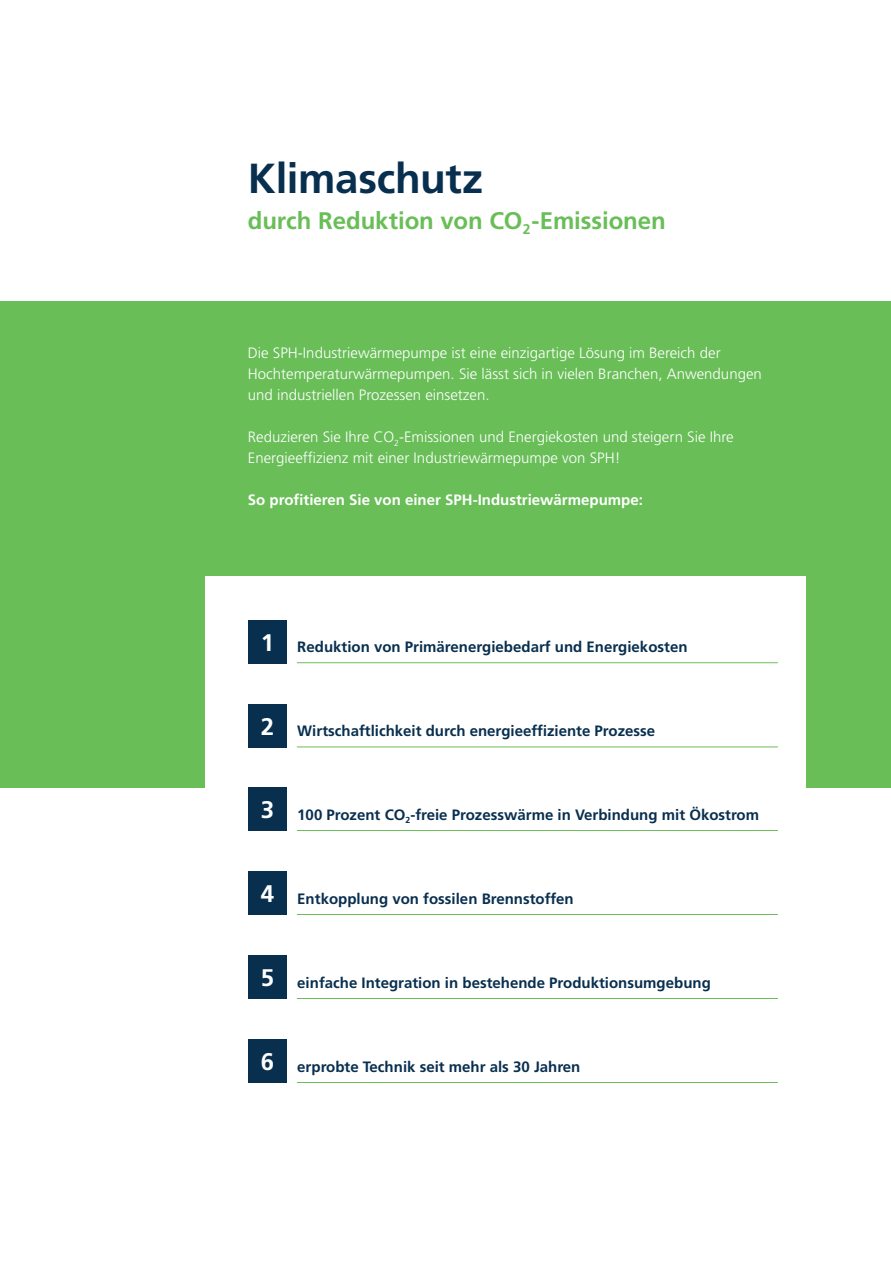
<style>
.page{position:relative;width:891px;height:1263px;background:#fff}
.page>*{position:absolute;margin:0;border:0;box-sizing:border-box;transform-origin:0 0}
.t1{font:700 42px "Frutiger LT Std";letter-spacing:-.01em;color:#092f4f}
.t2{font:700 24px "Frutiger LT Std";letter-spacing:-.005em;color:#69be58}
.t3{font:700 24px "Frutiger LT Std";color:#fff}
.t4{font:300 15px/21px "Frutiger LT Std";color:#fff}
.t5{font:700 15px "Frutiger LT Std";color:#092f4f}
.t6{font:700 15px "Frutiger LT Std";color:#fff}
.s1{font-size:24px;color:#fff}
</style>
<div class="page">
<div style="left:0;top:301px;width:890px;height:486px;background:#69be58"></div>
<div style="left:204px;top:576px;width:601px;height:687px;background:#fff"></div>
<div style="left:248px;top:620px;width:39px;height:44px;background:#092f4f"></div>
<div style="left:248px;top:704px;width:39px;height:43px;background:#092f4f"></div>
<div style="left:248px;top:787px;width:39px;height:44px;background:#092f4f"></div>
<div style="left:248px;top:871px;width:39px;height:44px;background:#092f4f"></div>
<div style="left:248px;top:955px;width:39px;height:44px;background:#092f4f"></div>
<div style="left:248px;top:1039px;width:39px;height:44px;background:#092f4f"></div>
<h1 class="t1" style="left:248px;top:154px;width:236px">Klimaschutz</h1>
<h2 class="t2" style="left:248px;top:206px;width:419px">durch Reduktion von CO<sub>2</sub>-Emissionen</h2>
<p class="t4" style="left:248px;top:342px;width:515px">Die SPH-Industriewärmepumpe ist eine einzigartige Lösung im Bereich der<br>Hochtemperaturwärmepumpen. Sie lässt sich in vielen Branchen, Anwendungen und industriellen Prozessen einsetzen.</p>
<p class="t4" style="left:248px;top:427px;width:487px">Reduzieren Sie Ihre CO<sub>2</sub>-Emissionen und Energiekosten und steigern Sie Ihre<br>Energieeffizienz mit einer Industriewärmepumpe von SPH!</p>
<p class="t6" style="left:248px;top:491px;width:396px">So profitieren Sie von einer SPH-Industriewärmepumpe:</p>
<p class="t5" style="left:260px;top:638px;width:428px"><span class="s1">1</span> Reduktion von Primärenergiebedarf und Energiekosten</p>
<p class="t5" style="left:260px;top:722px;width:396px"><span class="s1">2</span> Wirtschaftlichkeit durch energieeffiziente Prozesse</p>
<h2 class="t3" style="left:260px;top:796px;width:15px">3</h2>
<p class="t5" style="left:297px;top:805px;width:463px">100 Prozent CO<sub>2</sub>-freie Prozesswärme in Verbindung mit Ökostrom</p>
<p class="t5" style="left:260px;top:889px;width:314px"><span class="s1">4</span> Entkopplung von fossilen Brennstoffen</p>
<p class="t5" style="left:260px;top:973px;width:451px"><span class="s1">5</span> einfache Integration in bestehende Produktionsumgebung</p>
<p class="t5" style="left:260px;top:1057px;width:321px"><span class="s1">6</span> erprobte Technik seit mehr als 30 Jahren</p>
</div>
